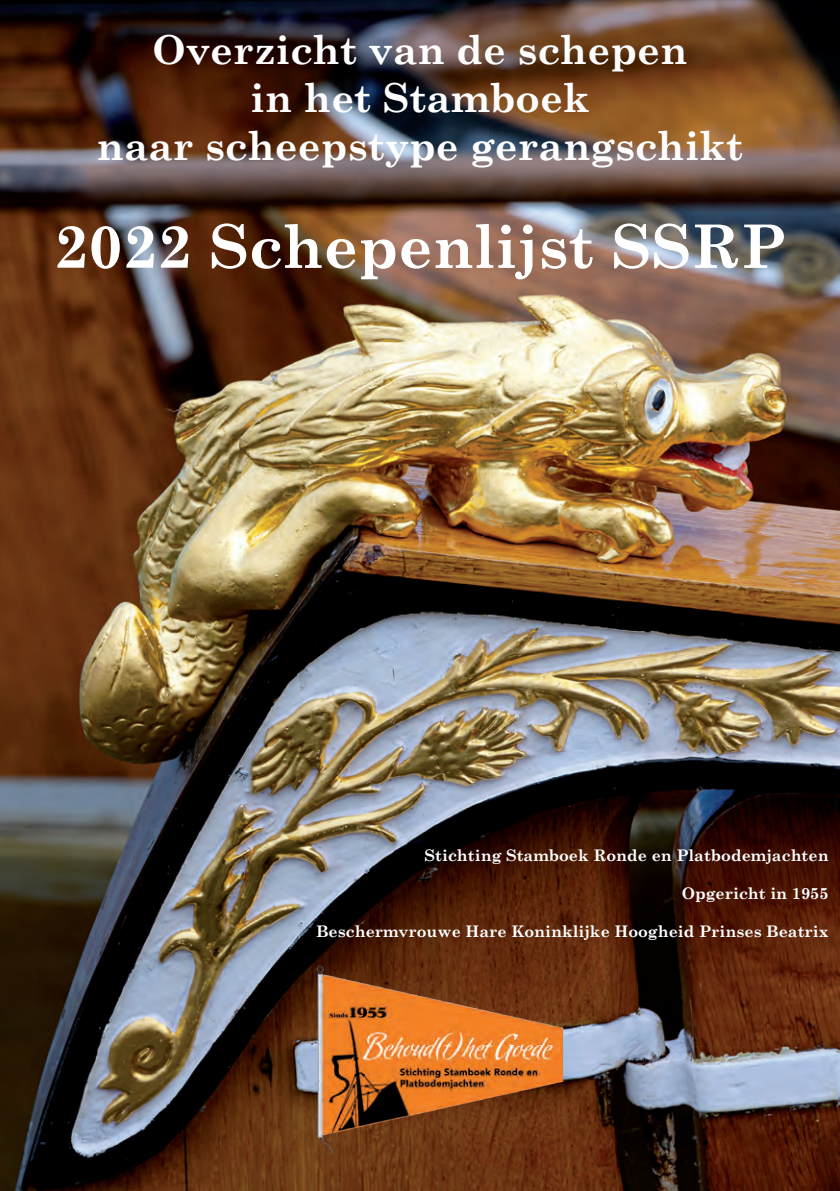
<style>
.page{position:relative;width:840px;height:1191px;background:#fff}
.page>*{position:absolute;margin:0;border:0;box-sizing:border-box;transform-origin:0 0}
.t1{font:700 60px "Century Schoolbook";color:#fff}
.t2{font:700 40px/48px "Century Schoolbook";color:#fff;text-align:center}
.t3{font:700 16px "Century Schoolbook";color:#fff}
</style>
<div class="page">
<img style="left:0;top:0;width:839px;height:1191px">
<img style="left:314px;top:965px;width:253px;height:188px">
<p class="t2" style="left:97px;top:24px;width:647px">Overzicht van de schepen<br>in het Stamboek<br>naar scheepstype gerangschikt</p>
<p class="t1" style="left:54px;top:200px;width:733px">2022 Schepenlijst SSRP</p>
<p class="t3" style="left:424px;top:842px;width:405px">Stichting Stamboek Ronde en Platbodemjachten</p>
<p class="t3" style="left:681px;top:881px;width:148px">Opgericht in 1955</p>
<p class="t3" style="left:316px;top:919px;width:513px">Beschermvrouwe Hare Koninklijke Hoogheid Prinses Beatrix</p>
</div>
